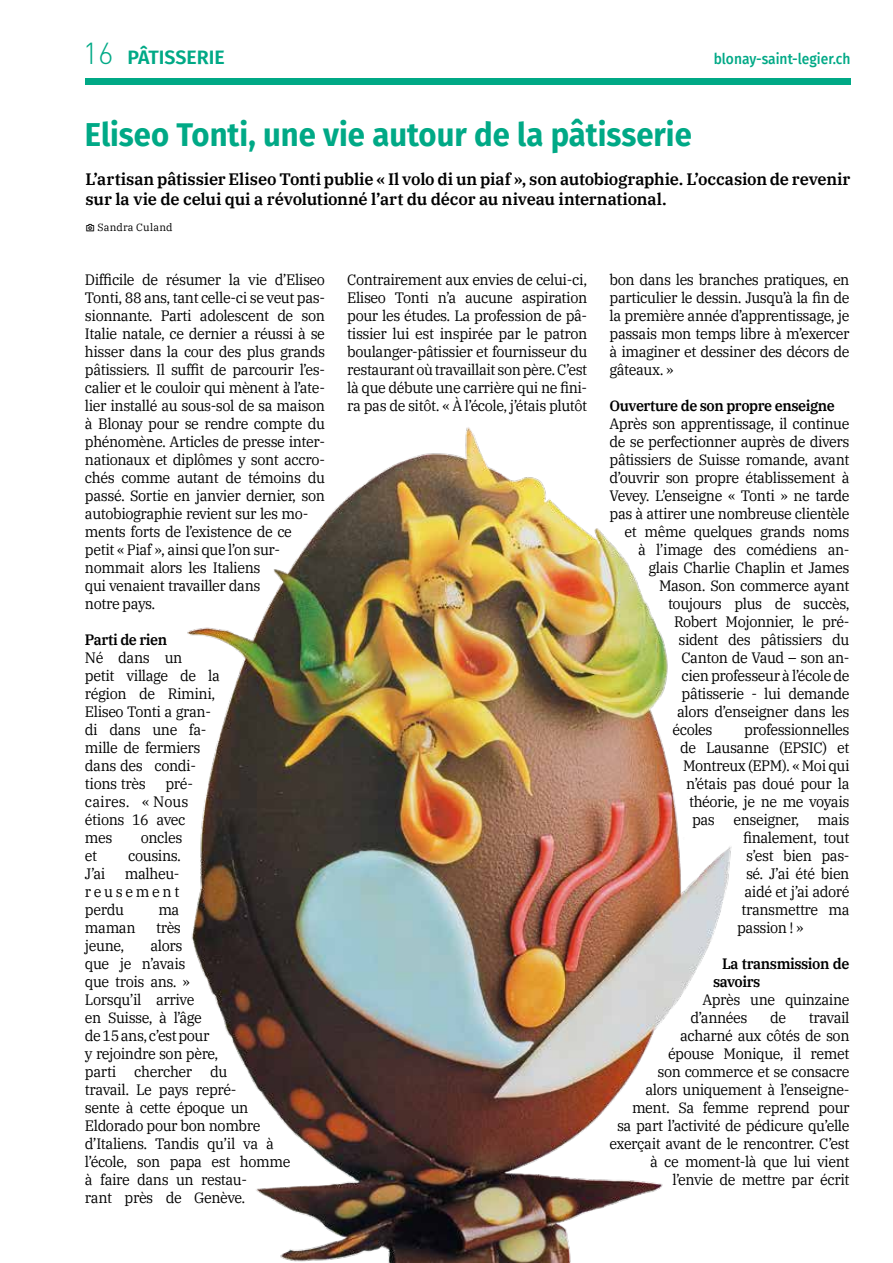
<style>
.page{position:relative;width:893px;height:1263px;background:#fff}
.page>*{position:absolute;margin:0;border:0;box-sizing:border-box;transform-origin:0 0}
.t1{font:700 33px "Fira Sans";color:#00a986;scale:.94 1}
.t2{font:600 19.5px "Fira Sans";color:#00a986}
.t3{font:600 16.5px/19.8px "IBM Plex Serif";letter-spacing:-.015em;color:#000}
.t4{font:15px/18px "IBM Plex Serif";letter-spacing:-.03em;color:#000;scale:.96 1}
.t5{font:600 15px/18px "IBM Plex Serif";letter-spacing:-.03em;color:#000;scale:.96 1}
.t6{font:500 15px "Fira Sans";color:#00a986;scale:.92 1}
.t7{font:10.5px "IBM Plex Serif";letter-spacing:.02em;color:#000}
.s1{font-family:"DIN Pro";font-weight:300;font-size:30px}
</style>
<div class="page">
<div style="left:85px;top:79px;width:765px;height:6px;background:#00a986"></div>
<img style="left:187px;top:427px;width:545px;height:836px">
<h2 class="t2" style="left:83px;top:41px;width:143px"><span class="s1">16</span> PÂTISSERIE</h2>
<p class="t6" style="left:714px;top:46px;width:150px">blonay-saint-legier.ch</p>
<h1 class="t1" style="left:85px;top:107px;width:647px">Eliseo Tonti, une vie autour de la pâtisserie</h1>
<p class="t3" style="left:85px;top:168px;width:767px">L’artisan pâtissier Eliseo Tonti publie « Il volo di un piaf », son autobiographie. L’occasion de revenir sur la vie de celui qui a révolutionné l’art du décor au niveau international.</p>
<p class="t7" style="left:97px;top:219px;width:77px">Sandra Culand</p>
<p class="t4" style="left:85px;top:269px;width:252px">Difficile de résumer la vie d’Eliseo Tonti, 88 ans, tant celle-ci se veut pas&shy;sionnante. Parti adolescent de son Italie natale, ce dernier a réussi à se hisser dans la cour des plus grands pâtissiers. Il suffit de parcourir l’es&shy;calier et le couloir qui mènent à l’ate&shy;lier installé au sous-sol de sa maison à Blonay pour se rendre compte du phénomène. Articles de presse inter&shy;nationaux et diplômes y sont accro&shy;chés comme autant de témoins du passé. Sortie en janvier dernier, son autobiographie revient sur les mo&shy;ments forts de l’existence de ce petit « Piaf », ainsi que l’on sur&shy;nommait alors les Italiens<br>qui venaient travailler dans<br>notre pays.</p>
<p class="t5" style="left:85px;top:629px;width:87px">Parti de rien</p>
<p class="t4" style="left:85px;top:647px;width:142px">Né dans un<br>petit village de la région de Rimini,<br>Eliseo Tonti a gran&shy;di dans une fa&shy;mille de fermiers dans des condi&shy;tions très</p>
<p class="t4" style="left:85px;top:773px;width:114px;text-indent:81px">pré&shy;caires. « Nous étions 16 avec mes</p>
<p class="t4" style="left:141px;top:827px;width:45px">oncles</p>
<p class="t4" style="left:85px;top:845px;width:14px">et</p>
<p class="t4" style="left:128px;top:845px;width:56px">cousins.</p>
<p class="t4" style="left:85px;top:863px;width:23px">J’ai</p>
<p class="t4" style="left:85px;top:863px;width:100px;text-align:justify;text-indent:40px">malheu&shy;reusement perdu</p>
<p class="t4" style="left:158px;top:899px;width:24px">ma</p>
<p class="t4" style="left:85px;top:917px;width:54px">maman</p>
<p class="t4" style="left:156px;top:917px;width:27px">très</p>
<p class="t4" style="left:85px;top:935px;width:42px">jeune,</p>
<p class="t4" style="left:85px;top:935px;width:216px;text-indent:66px">alors<br>que je n’avais<br>que trois ans. »<br>Lorsqu’il arrive<br>en Suisse, à l’âge<br>de 15 ans, c’est pour<br>y rejoindre son père,<br>parti chercher du<br>travail. Le pays repré-<br>sente à cette époque un<br>Eldorado pour bon nombre d’Italiens. Tandis qu’il va à l’école, son papa est homme à faire dans un restau-<br>rant près de Genève.</p>
<p class="t4" style="left:347px;top:269px;width:252px;text-align:justify">Contrairement aux envies de celui-ci, Eliseo Tonti n’a aucune aspiration pour les études. La profession de pâ&shy;tissier lui est inspirée par le patron boulanger-pâtissier et fournisseur du restaurant où travaillait son père. C’est là que débute une carrière qui ne fini&shy;ra pas de sitôt. « À l’école, j’étais plutôt</p>
<p class="t4" style="left:609px;top:269px;width:252px;text-align:justify">bon dans les branches pratiques, en particulier le dessin. Jusqu’à la fin de la première année d’apprentissage, je passais mon temps libre à m’exercer à imaginer et dessiner des décors de gâteaux. »</p>
<p class="t5" style="left:609px;top:395px;width:236px">Ouverture de son propre enseigne</p>
<p class="t4" style="left:609px;top:413px;width:251px">Après son apprentissage, il continue</p>
<p class="t4" style="left:609px;top:431px;width:251px">de se perfectionner auprès de divers</p>
<p class="t4" style="left:609px;top:449px;width:252px">pâtissiers de Suisse romande, avant</p>
<p class="t4" style="left:609px;top:467px;width:252px">d’ouvrir son propre établissement à</p>
<p class="t4" style="left:609px;top:485px;width:252px">Vevey. L’enseigne « Tonti » ne tarde</p>
<p class="t4" style="left:609px;top:503px;width:252px">pas à attirer une nombreuse clientèle</p>
<p class="t4" style="left:624px;top:521px;width:236px">et même quelques grands noms</p>
<p class="t4" style="left:638px;top:539px;width:222px">à l’image des comédiens an-</p>
<p class="t4" style="left:648px;top:557px;width:211px">glais Charlie Chaplin et James</p>
<p class="t4" style="left:659px;top:575px;width:200px">Mason. Son commerce ayant</p>
<p class="t4" style="left:668px;top:593px;width:191px">toujours plus de succès,</p>
<p class="t4" style="left:674px;top:611px;width:184px">Robert Mojonnier, le pré-</p>
<p class="t4" style="left:678px;top:629px;width:180px">sident des pâtissiers du</p>
<p class="t4" style="left:681px;top:647px;width:177px">Canton de Vaud – son an-</p>
<p class="t4" style="left:681px;top:665px;width:177px">cien professeur à l’école de</p>
<p class="t4" style="left:681px;top:683px;width:177px">pâtisserie - lui demande</p>
<p class="t4" style="left:677px;top:701px;width:181px">alors d’enseigner dans les</p>
<p class="t4" style="left:672px;top:719px;width:43px">écoles</p>
<p class="t4" style="left:744px;top:719px;width:111px">professionnelles</p>
<p class="t4" style="left:680px;top:737px;width:178px">de Lausanne (EPSIC) et</p>
<p class="t4" style="left:683px;top:755px;width:175px">Montreux (EPM). « Moi qui</p>
<p class="t4" style="left:686px;top:773px;width:172px">n’étais pas doué pour la</p>
<p class="t4" style="left:689px;top:791px;width:169px">théorie, je ne me voyais</p>
<p class="t4" style="left:692px;top:809px;width:166px">pas enseigner, mais</p>
<p class="t4" style="left:743px;top:827px;width:112px">finalement, tout</p>
<p class="t4" style="left:746px;top:845px;width:109px">s’est bien pas-</p>
<p class="t4" style="left:746px;top:863px;width:109px">sé. J’ai été bien</p>
<p class="t4" style="left:744px;top:881px;width:111px">aidé et j’ai adoré</p>
<p class="t4" style="left:741px;top:899px;width:114px">transmettre ma</p>
<p class="t4" style="left:737px;top:917px;width:71px">passion ! »</p>
<p class="t5" style="left:713px;top:953px;width:144px;text-indent:9px">La transmission de savoirs</p>
<p class="t4" style="left:690px;top:989px;width:167px;text-indent:12px">Après une quinzaine d’années</p>
<p class="t4" style="left:609px;top:1007px;width:252px;text-align:right">travail<br>acharné aux côtés de son<br>épouse Monique, il remet<br>son commerce et se consacre<br>alors uniquement à l’enseigne&shy;ment. Sa femme reprend pour<br>sa part l’activité de pédicure qu’elle exerçait avant de le rencontrer. C’est à ce moment-là que lui vient l’envie de mettre par écrit</p>
<p class="t4" style="left:770px;top:1007px;width:18px">de</p>
</div>
